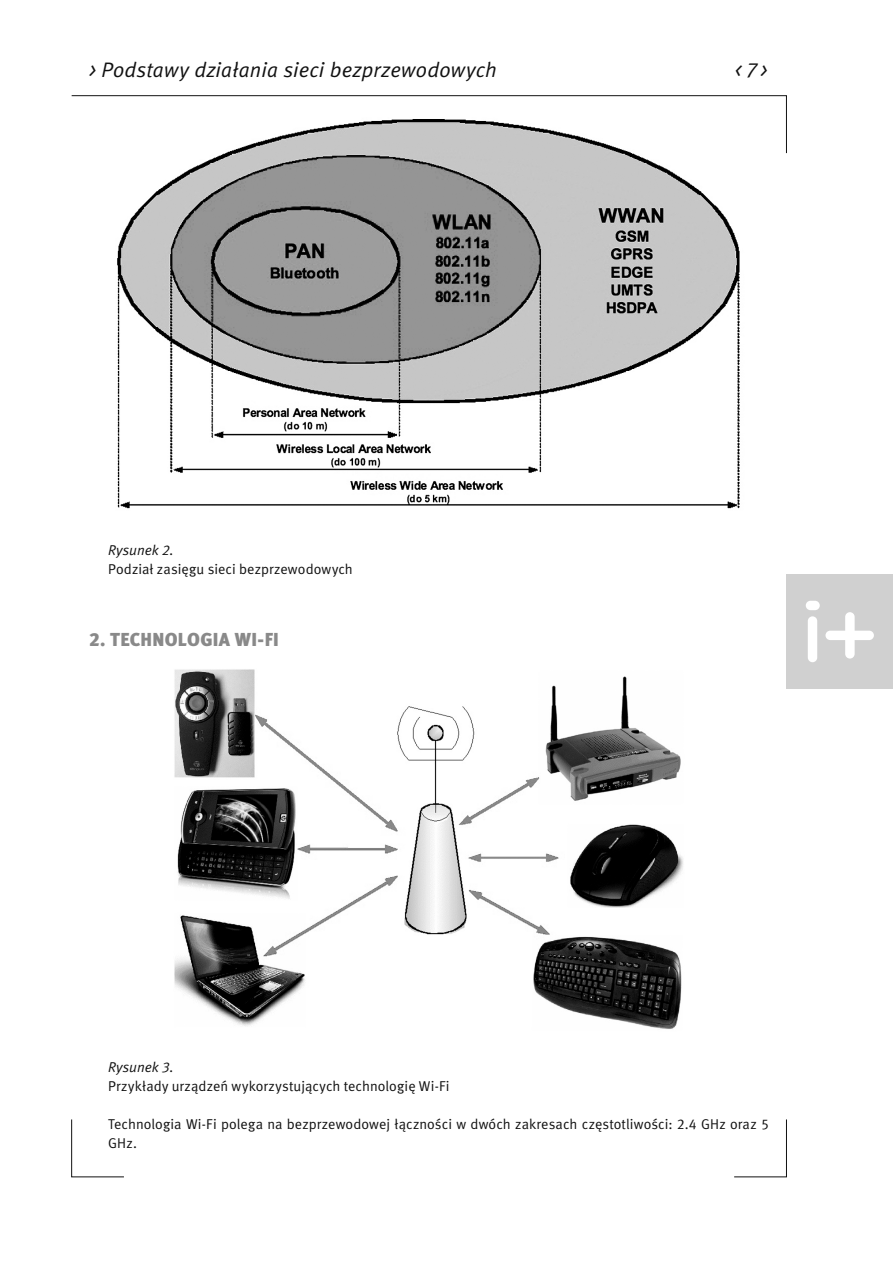
<style>
.page{position:relative;width:893px;height:1263px;background:#fff}
.page>*{position:absolute;margin:0;border:0;box-sizing:border-box;transform-origin:0 0}
.t1{font:italic 21px "Meta Normal CELF";letter-spacing:.01em;color:#111}
.t2{font:18.75px "Meta Black CELF";letter-spacing:.015em;color:#898989}
.t3{font:14.25px/19.2px "Meta Normal CELF";letter-spacing:.01em;color:#111}
.s1{font-style:italic}
</style>
<div class="page">
<svg style="left:71px;top:95px;width:716px;height:59px"></svg>
<svg style="left:71px;top:1119px;width:53px;height:58px"></svg>
<svg style="left:734px;top:1119px;width:53px;height:58px"></svg>
<div style="left:786px;top:574px;width:107px;height:115px;background:#d0d0d0"></div>
<div style="left:808px;top:616px;width:9px;height:46px;background:#fff;border-radius:5px"></div>
<div style="left:806px;top:601px;width:14px;height:9px;background:#fff;border-radius:5px"></div>
<svg style="left:825px;top:612px;width:49px;height:46px"></svg>
<img style="left:110px;top:117px;width:638px;height:392px">
<img style="left:174px;top:669px;width:509px;height:360px">
<p class="t1" style="left:89px;top:61px;width:409px">&gt; Podstawy działania sieci bezprzewodowych</p>
<p class="t1" style="left:735px;top:61px;width:34px">&lt; 7 &gt;</p>
<p class="t3" style="left:108px;top:541px;width:246px"><span class="s1">Rysunek 2.<br></span>Podział zasięgu sieci bezprzewodowych</p>
<p class="t2" style="left:89px;top:633px;width:191px">2. TECHNOLOGIA WI-FI</p>
<p class="t3" style="left:108px;top:1058px;width:343px"><span class="s1">Rysunek 3.<br></span>Przykłady urządzeń wykorzystujących technologię Wi-Fi</p>
<p class="t3" style="left:108px;top:1115px;width:662px">Technologia Wi-Fi polega na bezprzewodowej łączności w dwóch zakresach częstotliwości: 2.4 GHz oraz 5<br>GHz.</p>
</div>
